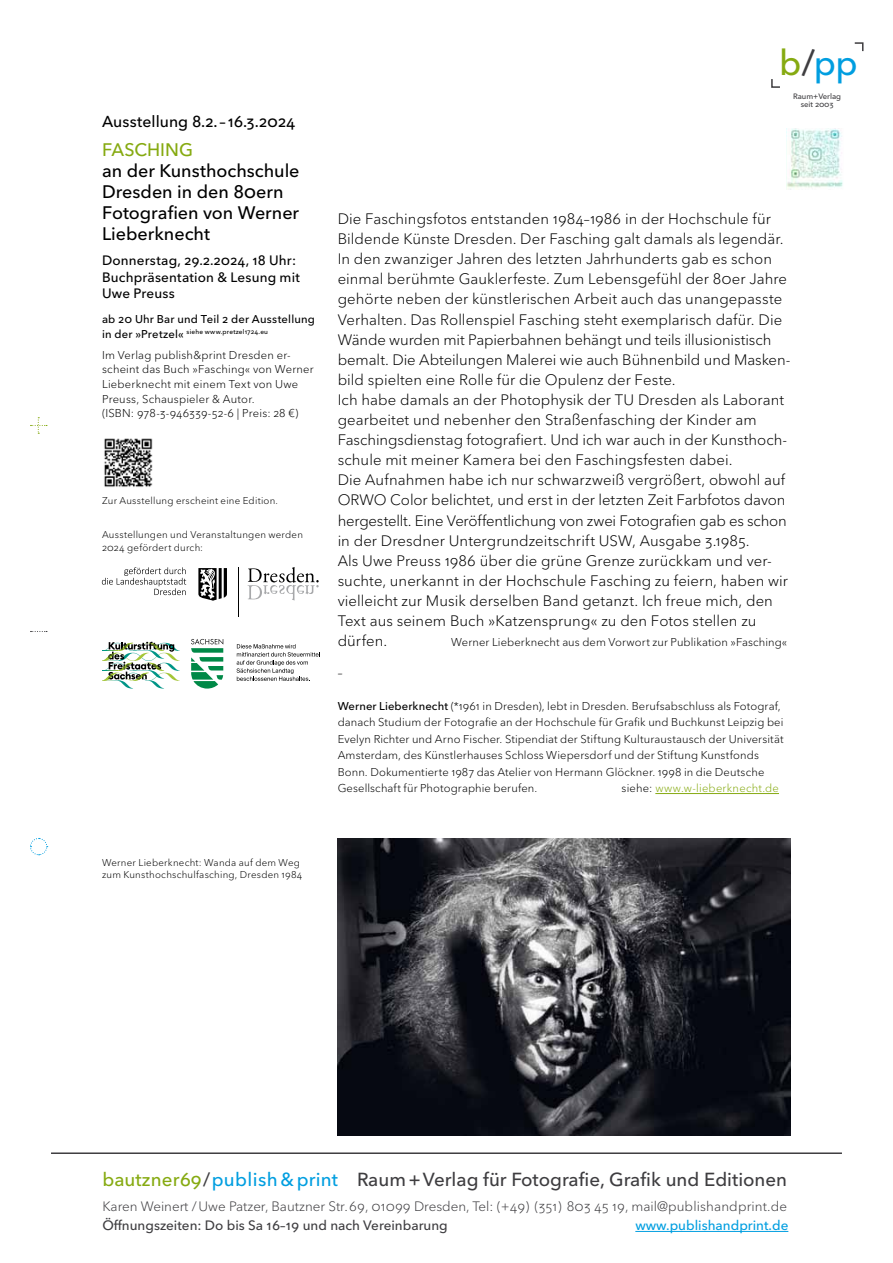
<style>
.page{position:relative;width:893px;height:1263px;background:#fff}
.page>*{position:absolute;margin:0;border:0;box-sizing:border-box;transform-origin:0 0}
.t1{font:500 35.1px "Avenir Next LT Pro";color:#009ee0}
.t2{font:500 18.75px "Avenir Next LT Pro";color:#3e3d40}
.t3{font:500 18px/21px "Avenir Next LT Pro";letter-spacing:-.005em;color:#000}
.t4{font:500 18px "Avenir Next LT Pro";color:#86aa11}
.t5{font:500 15.75px "Avenir Next LT Pro";color:#000}
.t6{font:300 15px/20.1px "Avenir Next LT Pro";letter-spacing:.005em;color:#000}
.t7{font:300 13.5px "Avenir Next LT Pro";color:#3e3d40}
.t8{font:500 13.5px/16.5px "Avenir Next LT Pro";letter-spacing:.01em;color:#000}
.t9{font:500 13.5px "Avenir Next LT Pro";color:#3e3d40}
.t10{font:500 13.5px "Avenir Next LT Pro";color:#009ee0}
.t11{font:italic 300 12px "Avenir Next LT Pro";color:#000}
.t12{font:300 11.25px/16.5px "Avenir Next LT Pro";letter-spacing:.01em;color:#000}
.t13{font:500 11.25px "Avenir Next LT Pro";letter-spacing:.015em;color:#000}
.t14{font:300 11.25px "Avenir Next LT Pro";letter-spacing:.02em;color:#86aa11}
.t15{font:300 9.75px/12.8px "Avenir Next LT Pro";letter-spacing:.025em;color:#000}
.t16{font:500 7.8px/7.8px "Avenir Next LT Pro";letter-spacing:-.01em;color:#3e3d40;text-align:center}
.t17{font:500 6.45px "Avenir Next LT Pro";letter-spacing:.025em;color:#000}
.s1{color:#86aa11}
.s2{color:#3e3d40}
.s3{font-size:11.25px}
.s4{font-weight:500}
.s5{color:#000}
.s6{color:#009ee0}
</style>
<div class="page">
<hr style="left:655px;top:793px;width:124px;height:1px;background:#86aa11">
<hr style="left:635px;top:1231px;width:153px;height:1px;background:#009ee0">
<hr style="left:51px;top:1152px;width:791px;height:2px;background:#3e3d40">
<svg style="left:771px;top:79px;width:9px;height:9px"></svg>
<svg style="left:854px;top:42px;width:10px;height:10px"></svg>
<img style="left:104px;top:438px;width:49px;height:49px">
<svg style="left:31px;top:417px;width:16px;height:17px"></svg>
<svg style="left:31px;top:631px;width:16px;height:1px"></svg>
<svg style="left:30px;top:838px;width:18px;height:18px"></svg>
<svg style="left:102px;top:567px;width:84px;height:28px"></svg>
<svg style="left:198px;top:568px;width:29px;height:33px"></svg>
<svg style="left:247px;top:567px;width:72px;height:33px"></svg>
<hr style="left:238px;top:567px;width:1px;height:50px;background:#000">
<svg style="left:102px;top:642px;width:78px;height:46px"></svg>
<svg style="left:191px;top:639px;width:32px;height:49px"></svg>
<svg style="left:237px;top:644px;width:83px;height:37px"></svg>
<img style="left:338px;top:839px;width:453px;height:296px">
<img style="left:786px;top:128px;width:57px;height:61px">
<h1 class="t1" style="left:779px;top:41px;width:80px"><span class="s1">b</span><span class="s2">/</span>pp</h1>
<p class="t5" style="left:102px;top:112px;width:195px">Ausstellung 8.2. – 16.3.2024</p>
<p class="t4" style="left:102px;top:139px;width:93px">FASCHING</p>
<p class="t3" style="left:102px;top:160px;width:199px">an der Kunsthochschule<br>Dresden in den 80ern<br>Fotografien von Werner<br>Lieberknecht</p>
<p class="t8" style="left:102px;top:252px;width:199px">Donnerstag, 29.2.2024, 18 Uhr:<br>Buchpräsentation &amp; Lesung mit<br>Uwe Preuss</p>
<p class="t13" style="left:102px;top:313px;width:214px">ab 20 Uhr Bar und Teil 2 der Ausstellung</p>
<p class="t17" style="left:102px;top:328px;width:168px"><span class="s3">in der »Pretzel«</span> siehe www.pretzel1724.eu</p>
<p class="t12" style="left:102px;top:348px;width:213px;line-height:14.5px">Im Verlag publish&amp;print Dresden er&shy;scheint das Buch »Fasching« von Werner Lieberknecht mit einem Text von Uwe Preuss, Schauspieler &amp; Autor.<br>(ISBN: 978-3-946339-52-6 | Preis: 28 €)</p>
<p class="t15" style="left:102px;top:494px;width:177px">Zur Ausstellung erscheint eine Edition.</p>
<p class="t15" style="left:102px;top:528px;width:202px">Ausstellungen und Veranstaltungen werden<br>2024 gefördert durch:</p>
<p class="t16" style="left:793px;top:92px;width:49px">Raum+Verlag seit 2003</p>
<p class="t6" style="left:338px;top:209px;width:454px">Die Faschingsfotos entstanden 1984–1986 in der Hochschule für Bildende Künste Dresden. Der Fasching galt damals als legendär.<br>In den zwanziger Jahren des letzten Jahrhunderts gab es schon einmal berühmte Gauklerfeste. Zum Lebensgefühl der 80er Jahre gehörte neben der künstlerischen Arbeit auch das unangepasste Verhalten. Das Rollenspiel Fasching steht exemplarisch dafür. Die Wände wurden mit Papierbahnen behängt und teils illusionistisch bemalt. Die Abteilungen Malerei wie auch Bühnenbild und Masken&shy;bild spielten eine Rolle für die Opulenz der Feste.<br>Ich habe damals an der Photophysik der TU Dresden als Laborant gearbeitet und nebenher den Straßenfasching der Kinder am Faschingsdienstag fotografiert. Und ich war auch in der Kunsthoch&shy;schule mit meiner Kamera bei den Faschingsfesten dabei.<br>Die Aufnahmen habe ich nur schwarzweiß vergrößert, obwohl auf ORWO Color belichtet, und erst in der letzten Zeit Farbfotos davon hergestellt. Eine Veröffentlichung von zwei Fotografien gab es schon in der Dresdner Untergrundzeitschrift USW, Ausgabe 3.1985.<br>Als Uwe Preuss 1986 über die grüne Grenze zurückkam und ver&shy;suchte, unerkannt in der Hochschule Fasching zu feiern, haben wir vielleicht zur Musik derselben Band getanzt. Ich freue mich, den Text aus seinem Buch »Katzensprung« zu den Fotos stellen zu dürfen.</p>
<p class="t12" style="left:451px;top:634px;width:338px">Werner Lieberknecht aus dem Vorwort zur Publikation »Fasching«</p>
<p class="t11" style="left:338px;top:665px;width:6px">–</p>
<p class="t12" style="left:338px;top:698px;width:447px"><span class="s4">Werner Lieberknecht</span> (*1961 in Dresden), lebt in Dresden. Berufsabschluss als Fotograf, danach Studium der Fotografie an der Hochschule für Grafik und Buchkunst Leipzig bei Evelyn Richter und Arno Fischer. Stipendiat der Stiftung Kulturaustausch der Universität Amsterdam, des Künstlerhauses Schloss Wiepersdorf und der Stiftung Kunstfonds Bonn. Dokumentierte 1987 das Atelier von Hermann Glöckner. 1998 in die Deutsche Gesellschaft für Photographie berufen.</p>
<p class="t14" style="left:622px;top:782px;width:159px"><span class="s5">siehe:</span> www.w-lieberknecht.de</p>
<p class="t15" style="left:102px;top:856px;width:202px">Werner Lieberknecht: Wanda auf dem Weg zum Kunsthochschulfasching, Dresden 1984</p>
<p class="t2" style="left:102px;top:1168px;width:686px"><span class="s1">bautzner69</span>/<span class="s6">publish &amp; print</span> Raum+Verlag für Fotografie, Grafik und Editionen</p>
<p class="t7" style="left:103px;top:1198px;width:686px">Karen Weinert /Uwe Patzer, Bautzner Str.69, 01099 Dresden, Tel: (+49) (351) 803 45 19, mail@publishandprint.de</p>
<p class="t9" style="left:102px;top:1217px;width:347px">Öffnungszeiten: Do bis Sa 16–19 und nach Vereinbarung</p>
<p class="t10" style="left:635px;top:1217px;width:155px">www.publishandprint.de</p>
</div>
